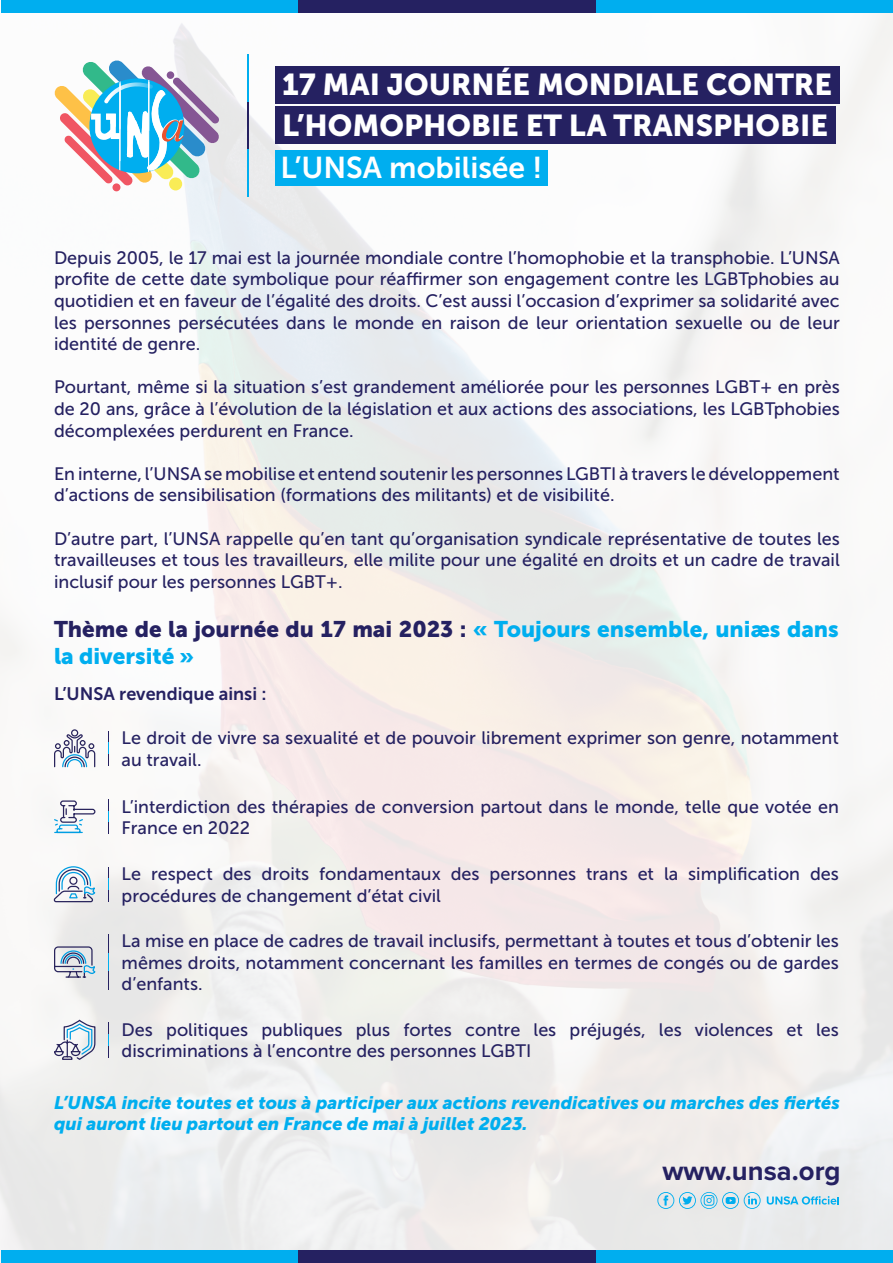
<style>
.page{position:relative;width:893px;height:1263px;background:#fff}
.page>*{position:absolute;margin:0;border:0;box-sizing:border-box;transform-origin:0 0}
.t1{font:30px/40.3px "Museo Sans 900";color:#fff}
.t2{font:30px "Museo Sans 700";color:#fff}
.t3{font:700 27.45px "Proxima Nova";color:#252161}
.t4{font:22.5px/27px "Museo Sans 900";color:#00aeef}
.t5{font:18px/21.6px "Museo Sans 500";color:#252161}
.t6{font:italic 18px/21.6px "Museo Sans 900";color:#00aeef}
.t7{font:18px "Museo Sans 700";color:#252161}
.s1{color:#252161}
</style>
<div class="page">
<img style="left:1px;top:13px;width:892px;height:1237px">
<hr style="left:247px;top:54px;width:1px;height:48px;background:#00aeef">
<hr style="left:247px;top:102px;width:1px;height:47px;background:#252161">
<hr style="left:247px;top:149px;width:1px;height:48px;background:#00aeef">
<div style="left:1px;top:1250px;width:297px;height:13px;background:#00aeef"></div>
<div style="left:298px;top:1250px;width:298px;height:13px;background:#252161"></div>
<div style="left:596px;top:1250px;width:297px;height:13px;background:#00aeef"></div>
<div style="left:1px;top:0;width:297px;height:13px;background:#00aeef"></div>
<div style="left:298px;top:0;width:298px;height:13px;background:#252161"></div>
<div style="left:596px;top:0;width:297px;height:13px;background:#00aeef"></div>
<svg style="left:54px;top:60px;width:165px;height:131px"></svg>
<svg style="left:108px;top:731px;width:1px;height:35px"></svg>
<svg style="left:108px;top:799px;width:1px;height:35px"></svg>
<svg style="left:108px;top:867px;width:1px;height:35px"></svg>
<svg style="left:108px;top:934px;width:1px;height:56px"></svg>
<svg style="left:108px;top:1022px;width:1px;height:35px"></svg>
<div style="left:275px;top:66px;width:564px;height:37px;background:#252161"></div>
<div style="left:275px;top:106px;width:560px;height:38px;background:#252161"></div>
<div style="left:275px;top:150px;width:273px;height:36px;background:#00aeef"></div>
<svg style="left:53px;top:729px;width:43px;height:39px"></svg>
<svg style="left:52px;top:865px;width:44px;height:38px"></svg>
<svg style="left:53px;top:800px;width:43px;height:34px"></svg>
<svg style="left:53px;top:946px;width:43px;height:33px"></svg>
<svg style="left:53px;top:1019px;width:43px;height:42px"></svg>
<svg style="left:767px;top:1196px;width:72px;height:8px"></svg>
<svg style="left:657px;top:1192px;width:104px;height:17px;background:#add9e9"></svg>
<h1 class="t1" style="left:282px;top:65px;width:552px">17 MAI JOURNÉE MONDIALE CONTRE<br>L’HOMOPHOBIE ET LA TRANSPHOBIE</h1>
<h1 class="t2" style="left:280px;top:151px;width:263px">L’UNSA mobilisée !</h1>
<p class="t5" style="left:54px;top:247px;width:787px;text-align:justify">Depuis 2005, le 17 mai est la journée mondiale contre l’homophobie et la transphobie. L’UNSA profite de cette date symbolique pour réaffirmer son engagement contre les LGBTphobies au quotidien et en faveur de l’égalité des droits. C’est aussi l’occasion d’exprimer sa solidarité avec les personnes persécutées dans le monde en raison de leur orientation sexuelle ou de leur identité de genre.</p>
<p class="t5" style="left:54px;top:376px;width:787px;text-align:justify">Pourtant, même si la situation s’est grandement améliorée pour les personnes LGBT+ en près de 20 ans, grâce à l’évolution de la législation et aux actions des associations, les LGBTphobies décomplexées perdurent en France.</p>
<p class="t5" style="left:54px;top:463px;width:787px">En interne, l’UNSA se mobilise et entend soutenir les personnes LGBTI à travers le développement d’actions de sensibilisation (formations des militants) et de visibilité.</p>
<p class="t5" style="left:54px;top:528px;width:787px;text-align:justify">D’autre part, l’UNSA rappelle qu’en tant qu’organisation syndicale représentative de toutes les travailleuses et tous les travailleurs, elle milite pour une égalité en droits et un cadre de travail inclusif pour les personnes LGBT+.</p>
<p class="t4" style="left:54px;top:615px;width:786px"><span class="s1">Thème de la journée du 17 mai 2023 :</span> « Toujours ensemble, uniæs dans la diversité »</p>
<p class="t7" style="left:54px;top:684px;width:214px">L’UNSA revendique ainsi :</p>
<p class="t5" style="left:122px;top:727px;width:719px">Le droit de vivre sa sexualité et de pouvoir librement exprimer son genre, notamment au travail.</p>
<p class="t5" style="left:122px;top:796px;width:719px">L’interdiction des thérapies de conversion partout dans le monde, telle que votée en<br>France en 2022</p>
<p class="t5" style="left:122px;top:863px;width:719px">Le respect des droits fondamentaux des personnes trans et la simplification des procédures de changement d’état civil</p>
<p class="t5" style="left:122px;top:930px;width:719px;text-align:justify">La mise en place de cadres de travail inclusifs, permettant à toutes et tous d’obtenir les mêmes droits, notamment concernant les familles en termes de congés ou de gardes d’enfants.</p>
<p class="t5" style="left:122px;top:1019px;width:719px">Des politiques publiques plus fortes contre les préjugés, les violences et les discriminations à l’encontre des personnes LGBTI</p>
<p class="t6" style="left:54px;top:1092px;width:787px">L’UNSA incite toutes et tous à participer aux actions revendicatives ou marches des fiertés qui auront lieu partout en France de mai à juillet 2023.</p>
<h2 class="t3" style="left:662px;top:1150px;width:180px">www.unsa.org</h2>
</div>
